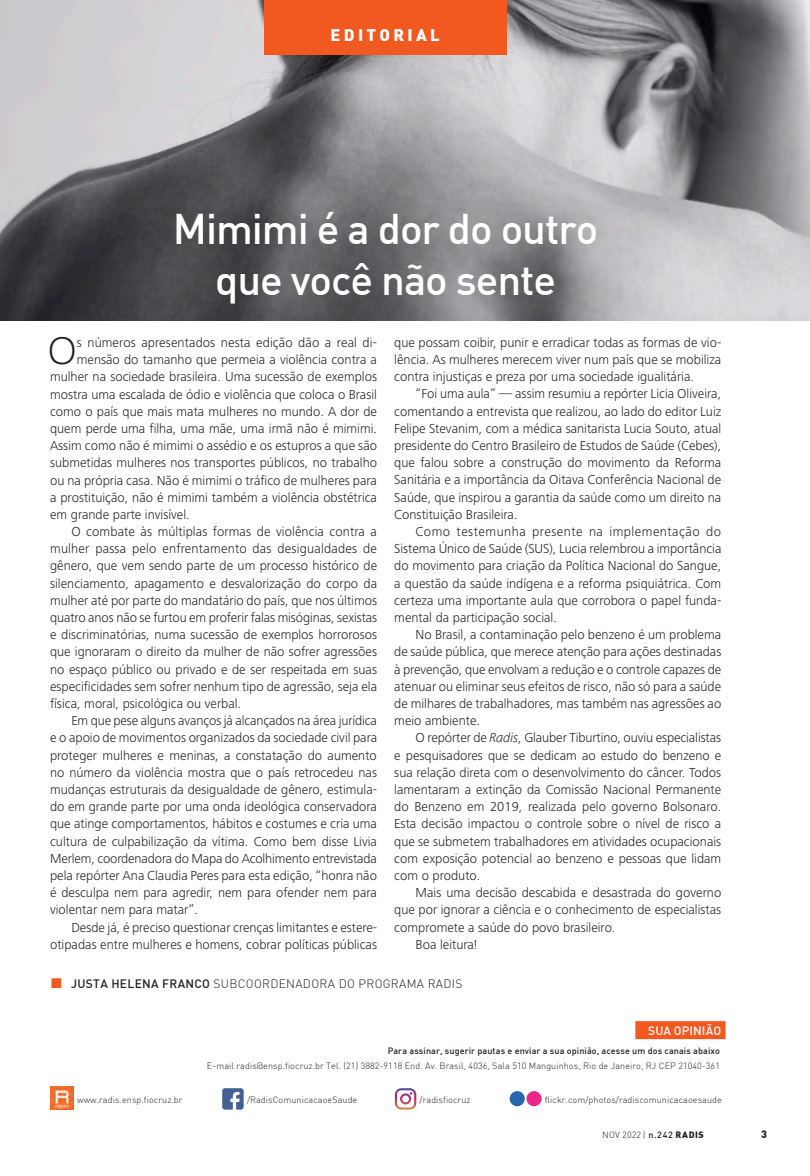
<style>
.page{position:relative;width:810px;height:1176px;background:#fff}
.page>*{position:absolute;margin:0;border:0;box-sizing:border-box;transform-origin:0 0}
.Título_H4___Editoria{font:500 42px/51.6px "DIN";letter-spacing:-.025em;color:#fff;text-align:center}
.Capitular_2_linhas{font:300 38.1px "Caecilia LT Std";color:#231f20}
.Retranca{font:900 16.5px "DIN";letter-spacing:.2em;color:#fff}
.Corpo_de_texto{font:300 13.5px/17.2px "Frutiger Next LT";color:#231f20;text-align:justify}
.Capitular_2_linhas-2{font:300 13.5px "Frutiger Next LT";color:#231f20}
.t1{font:300 12px "DIN";letter-spacing:.025em;color:#231f20}
.t2{font:500 12px "DIN";letter-spacing:.01em;color:#fff}
.t3{font:900 10.5px "DIN";color:#231f20}
.Texto_Legal{font:300 9px "DIN";letter-spacing:.01em;color:#231f20}
.Texto_Legal-2{font:500 9px "DIN";letter-spacing:.01em;color:#231f20}
.s1{font-style:italic}
.s2{font-family:"Arial";font-weight:400;font-size:21px;color:#f15921}
.s3{font-weight:500}
.s4{font-weight:900}
</style>
<div class="page">
<img style="left:0;top:0;width:809px;height:320px">
<div style="left:264px;top:0;width:242px;height:54px;background:#f15921"></div>
<div style="left:635px;top:1020px;width:90px;height:18px;background:#f15921"></div>
<img style="left:50px;top:1086px;width:23px;height:22px">
<svg style="left:222px;top:1088px;width:21px;height:21px"></svg>
<svg style="left:394px;top:1088px;width:22px;height:21px"></svg>
<div style="left:509px;top:1090px;width:15px;height:15px;background:#2a65b1;border-radius:50%"></div>
<div style="left:526px;top:1090px;width:15px;height:15px;background:#ed2688;border-radius:50%"></div>
<svg style="left:805px;top:0;width:5px;height:4px"></svg>
<p class="Retranca" style="left:330px;top:24px;width:110px">EDITORIAL</p>
<p class="Título_H4___Editoria" style="left:173px;top:201px;width:427px">Mimimi é a dor do outro que você não sente</p>
<p class="Corpo_de_texto" style="left:394px;top:334px;width:328px">que possam coibir, punir e erradicar todas as formas de vio&shy;lência. As mulheres merecem viver num país que se mobiliza contra injustiças e preza por uma sociedade igualitária.</p>
<p class="Corpo_de_texto" style="left:394px;top:385px;width:328px;text-indent:21px">“Foi uma aula” — assim resumiu a repórter Licia Oliveira, comentando a entrevista que realizou, ao lado do editor Luiz Felipe Stevanim, com a médica sanitarista Lucia Souto, atual presidente do Centro Brasileiro de Estudos de Saúde (Cebes), que falou sobre a construção do movimento da Reforma Sanitária e a importância da Oitava Conferência Nacional de Saúde, que inspirou a garantia da saúde como um direito na Constituição Brasileira.</p>
<p class="Corpo_de_texto" style="left:394px;top:523px;width:328px;text-indent:21px">Como testemunha presente na implementação do Sistema Único de Saúde (SUS), Lucia relembrou a importância do movimento para criação da Política Nacional do Sangue, a questão da saúde indígena e a reforma psiquiátrica. Com certeza uma importante aula que corrobora o papel funda&shy;mental da participação social.</p>
<p class="Corpo_de_texto" style="left:394px;top:626px;width:328px;text-indent:21px">No Brasil, a contaminação pelo benzeno é um problema de saúde pública, que merece atenção para ações destinadas à prevenção, que envolvam a redução e o controle capazes de atenuar ou eliminar seus efeitos de risco, não só para a saúde de milhares de trabalhadores, mas também nas agressões ao meio ambiente.</p>
<p class="Corpo_de_texto" style="left:394px;top:729px;width:328px;text-indent:21px">O repórter de <span class="s1">Radis</span>, Glauber Tiburtino, ouviu especialistas e pesquisadores que se dedicam ao estudo do benzeno e sua relação direta com o desenvolvimento do câncer. Todos lamentaram a extinção da Comissão Nacional Permanente do Benzeno em 2019, realizada pelo governo Bolsonaro.<br>Esta decisão impactou o controle sobre o nível de risco a que se submetem trabalhadores em atividades ocupacionais com exposição potencial ao benzeno e pessoas que lidam com o produto.</p>
<p class="Corpo_de_texto" style="left:394px;top:883px;width:328px;text-indent:21px">Mais uma decisão descabida e desastrada do governo que por ignorar a ciência e o conhecimento de especialistas compromete a saúde do povo brasileiro.</p>
<p class="Corpo_de_texto" style="left:415px;top:935px;width:63px">Boa leitura!</p>
<p class="t1" style="left:50px;top:975px;width:413px"><span class="s2">■</span> <span class="s3">JUSTA HELENA FRANCO</span> SUBCOORDENADORA DO PROGRAMA RADIS</p>
<p class="Capitular_2_linhas" style="left:48px;top:329px;width:30px">O</p>
<p class="Capitular_2_linhas-2" style="left:77px;top:335px;width:301px">s números apresentados nesta edição dão a real di-</p>
<p class="Capitular_2_linhas-2" style="left:77px;top:352px;width:301px">mensão do tamanho que permeia a violência contra a</p>
<p class="Capitular_2_linhas-2" style="left:50px;top:369px;width:328px">mulher na sociedade brasileira. Uma sucessão de exemplos</p>
<p class="Capitular_2_linhas-2" style="left:50px;top:386px;width:328px">mostra uma escalada de ódio e violência que coloca o Brasil</p>
<p class="Capitular_2_linhas-2" style="left:50px;top:403px;width:328px">como o país que mais mata mulheres no mundo. A dor de</p>
<p class="Capitular_2_linhas-2" style="left:50px;top:421px;width:328px">quem perde uma filha, uma mãe, uma irmã não é mimimi.</p>
<p class="Capitular_2_linhas-2" style="left:50px;top:438px;width:328px">Assim como não é mimimi o assédio e os estupros a que são</p>
<p class="Capitular_2_linhas-2" style="left:50px;top:455px;width:328px">submetidas mulheres nos transportes públicos, no trabalho</p>
<p class="Capitular_2_linhas-2" style="left:50px;top:472px;width:328px">ou na própria casa. Não é mimimi o tráfico de mulheres para</p>
<p class="Capitular_2_linhas-2" style="left:50px;top:489px;width:328px">a prostituição, não é mimimi também a violência obstétrica</p>
<p class="Capitular_2_linhas-2" style="left:50px;top:507px;width:141px">em grande parte invisível.</p>
<p class="Corpo_de_texto" style="left:50px;top:523px;width:328px;text-indent:21px">O combate às múltiplas formas de violência contra a mulher passa pelo enfrentamento das desigualdades de gênero, que vem sendo parte de um processo histórico de silenciamento, apagamento e desvalorização do corpo da mulher até por parte do mandatário do país, que nos últimos quatro anos não se furtou em proferir falas misóginas, sexistas e discriminatórias, numa sucessão de exemplos horrorosos que ignoraram o direito da mulher de não sofrer agressões no espaço público ou privado e de ser respeitada em suas especificidades sem sofrer nenhum tipo de agressão, seja ela física, moral, psicológica ou verbal.</p>
<p class="Corpo_de_texto" style="left:50px;top:712px;width:328px;text-indent:21px">Em que pese alguns avanços já alcançados na área jurídica e o apoio de movimentos organizados da sociedade civil para proteger mulheres e meninas, a constatação do aumento no número da violência mostra que o país retrocedeu nas mudanças estruturais da desigualdade de gênero, estimula&shy;do em grande parte por uma onda ideológica conservadora que atinge comportamentos, hábitos e costumes e cria uma cultura de culpabilização da vítima. Como bem disse Livia Merlem, coordenadora do Mapa do Acolhimento entrevistada pela repórter Ana Claudia Peres para esta edição, “honra não é desculpa nem para agredir, nem para ofender nem para violentar nem para matar”.</p>
<p class="Corpo_de_texto" style="left:50px;top:918px;width:328px;text-align:right">Desde já, é preciso questionar crenças limitantes e estere&shy;otipadas entre mulheres e homens, cobrar políticas públicas</p>
<p class="t2" style="left:647px;top:1022px;width:75px">SUA OPINIÃO</p>
<p class="Texto_Legal-2" style="left:387px;top:1044px;width:333px">Para assinar, sugerir pautas e enviar a sua opinião, acesse um dos canais abaixo</p>
<p class="Texto_Legal" style="left:207px;top:1059px;width:514px">E-mail radis@ensp.fiocruz.br Tel. (21) 3882-9118 End. Av. Brasil, 4036, Sala 510 Manguinhos, Rio de Janeiro, RJ CEP 21040-361</p>
<p class="Texto_Legal" style="left:544px;top:1094px;width:178px">flickr.com/photos/radiscomunicacaoesaude</p>
<p class="Texto_Legal" style="left:77px;top:1094px;width:107px">www.radis.ensp.fiocruz.br</p>
<p class="Texto_Legal" style="left:247px;top:1094px;width:112px">/RadisComunicacaoeSaude</p>
<p class="Texto_Legal" style="left:419px;top:1093px;width:52px">/radisfiocruz</p>
<p class="Texto_Legal" style="left:601px;top:1128px;width:103px">NOV 2022 | <span class="s3">n.242</span> <span class="s4">RADIS</span></p>
<p class="t3" style="left:760px;top:1126px;width:7px">3</p>
</div>
